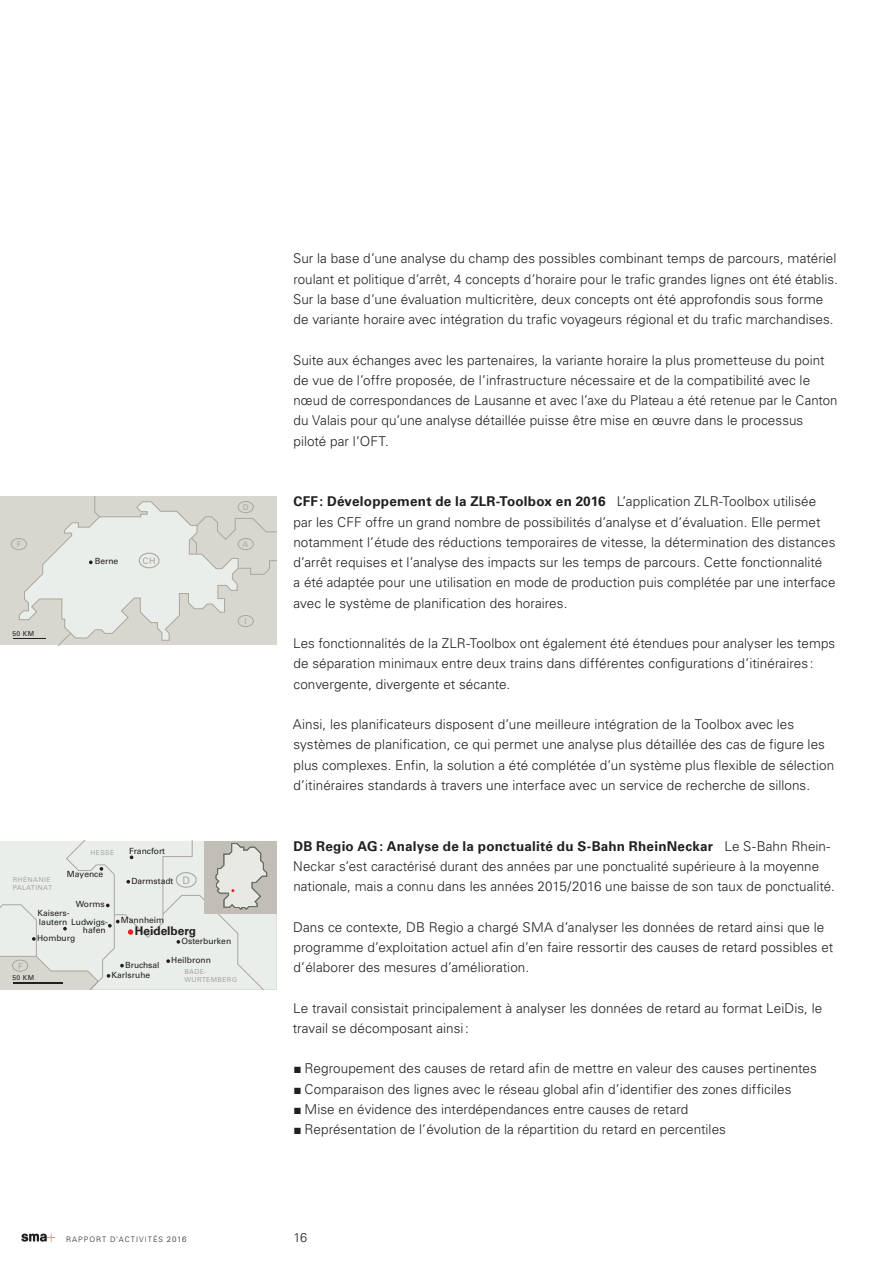
<style>
.page{position:relative;width:893px;height:1263px;background:#fff}
.page>*{position:absolute;margin:0;border:0;box-sizing:border-box;transform-origin:0 0}
.Lauftext_light_9_13{font:300 13.5px/20.2px "Univers";letter-spacing:.005em;color:#231f20}
.Lauftext_mit_Unterti{font:300 13.5px/20.2px "Univers";letter-spacing:.005em;color:#231f20}
.t1{font:300 12.75px "Univers";color:#231f20}
.t2{font:700 11.85px "Univers";color:#231f20}
.t3{font:10.35px "Univers";color:#aba69f}
.t4{font:9px "Univers";color:#aba69f}
.t5{font:8.55px "Univers";color:#231f20}
.t6{font:7.95px "Univers";color:#aba69f}
.t7{font:300 7.5px "Univers";letter-spacing:.135em;color:#231f20}
.t8{font:6.75px/8.1px "Univers";letter-spacing:.05em;color:#aba69f}
.t9{font:6.75px "Univers";letter-spacing:.05em;color:#231f20}
.s1{font-weight:700}
.s2{font-size:7.8px}
</style>
<div class="page">
<svg style="left:21px;top:1233px;width:34px;height:9px"></svg>
<div style="left:0;top:497px;width:276px;height:148px;background:#d7d7d0"></div>
<hr style="left:13px;top:638px;width:32px;height:1px;background:#231f20">
<div style="left:11px;top:538px;width:16px;height:12px;border:1px solid #aba69f;border-radius:50%"></div>
<svg style="left:18px;top:497px;width:258px;height:148px"></svg>
<svg style="left:0;top:841px;width:276px;height:148px;background:#e2e5e1"></svg>
<hr style="left:13px;top:982px;width:50px;height:1px;background:#231f20">
<p class="t6" style="left:243px;top:502px;width:7px">D</p>
<p class="t6" style="left:17px;top:539px;width:6px">F</p>
<p class="t6" style="left:243px;top:539px;width:7px">A</p>
<p class="t9" style="left:12px;top:629px;width:23px">50 KM</p>
<p class="t5" style="left:95px;top:556px;width:25px">Berne</p>
<p class="t4" style="left:143px;top:555px;width:15px">CH</p>
<p class="t6" style="left:245px;top:616px;width:4px">I</p>
<p class="t8" style="left:91px;top:848px;width:25px">HESSE</p>
<p class="t5" style="left:129px;top:845px;width:37px">Francfort</p>
<p class="t5" style="left:67px;top:869px;width:38px">Mayence</p>
<p class="t5" style="left:76px;top:899px;width:30px">Worms</p>
<p class="t5" style="left:37px;top:908px;width:34px">Kaisers-</p>
<p class="t5" style="left:39px;top:917px;width:71px">lautern Ludwigs-</p>
<p class="t5" style="left:83px;top:925px;width:24px">hafen</p>
<p class="t5" style="left:37px;top:933px;width:40px">Homburg</p>
<p class="t8" style="left:13px;top:876px;width:41px">RHÉNANIE<br>PALATINAT</p>
<p class="t5" style="left:131px;top:875px;width:44px">Darmstadt</p>
<p class="t3" style="left:183px;top:874px;width:9px">D</p>
<p class="t5" style="left:121px;top:915px;width:45px">Mannheim</p>
<p class="t2" style="left:135px;top:923px;width:63px">Heidelberg</p>
<p class="t5" style="left:181px;top:935px;width:51px">Osterburken</p>
<p class="t6" style="left:18px;top:961px;width:6px">F</p>
<p class="t9" style="left:12px;top:973px;width:23px">50 KM</p>
<p class="t5" style="left:125px;top:959px;width:36px">Bruchsal</p>
<p class="t5" style="left:112px;top:970px;width:40px">Karlsruhe</p>
<p class="t5" style="left:171px;top:955px;width:41px">Heilbronn</p>
<p class="t8" style="left:184px;top:967px;width:54px">BADE-<br>WURTEMBERG</p>
<p class="Lauftext_light_9_13" style="left:293px;top:248px;width:546px">Sur la base d’une analyse du champ des possibles combinant temps de parcours, matériel roulant et politique d’arrêt, 4 concepts d’horaire pour le trafic grandes lignes ont été établis.<br>Sur la base d’une évaluation multicritère, deux concepts ont été approfondis sous forme de variante horaire avec intégration du trafic voyageurs régional et du trafic marchandises.</p>
<p class="Lauftext_light_9_13" style="left:293px;top:350px;width:546px">Suite aux échanges avec les partenaires, la variante horaire la plus prometteuse du point de vue de l’offre proposée, de l’infrastructure nécessaire et de la compatibilité avec le nœud de correspondances de Lausanne et avec l’axe du Plateau a été retenue par le Canton du Valais pour qu’une analyse détaillée puisse être mise en œuvre dans le processus piloté par l’OFT.</p>
<p class="Lauftext_mit_Unterti" style="left:293px;top:491px;width:544px"><span class="s1">CFF: Développement de la ZLR-Toolbox en 2016</span> L’application ZLR-Toolbox utilisée par les CFF offre un grand nombre de possibilités d’analyse et d’évaluation. Elle permet notamment l’étude des réductions temporaires de vitesse, la détermination des distances d’arrêt requises et l’analyse des impacts sur les temps de parcours. Cette fonctionnalité<br>a été adaptée pour une utilisation en mode de production puis complétée par une interface avec le système de planification des horaires.</p>
<p class="Lauftext_light_9_13" style="left:293px;top:633px;width:543px">Les fonctionnalités de la ZLR-Toolbox ont également été étendues pour analyser les temps de séparation minimaux entre deux trains dans différentes configurations d’itinéraires : convergente, divergente et sécante.</p>
<p class="Lauftext_light_9_13" style="left:293px;top:714px;width:543px">Ainsi, les planificateurs disposent d’une meilleure intégration de la Toolbox avec les systèmes de planification, ce qui permet une analyse plus détaillée des cas de figure les plus complexes. Enfin, la solution a été complétée d’un système plus flexible de sélection d’itinéraires standards à travers une interface avec un service de recherche de sillons.</p>
<p class="Lauftext_mit_Unterti" style="left:293px;top:836px;width:543px"><span class="s1">DB Regio AG: Analyse de la ponctualité du S-Bahn RheinNeckar</span> Le S-Bahn Rhein-<br>Neckar s’est caractérisé durant des années par une ponctualité supérieure à la moyenne nationale, mais a connu dans les années 2015/2016 une baisse de son taux de ponctualité.</p>
<p class="Lauftext_light_9_13" style="left:293px;top:917px;width:541px">Dans ce contexte, DB Regio a chargé SMA d’analyser les données de retard ainsi que le programme d’exploitation actuel afin d’en faire ressortir des causes de retard possibles et d’élaborer des mesures d’amélioration.</p>
<p class="Lauftext_light_9_13" style="left:293px;top:998px;width:531px">Le travail consistait principalement à analyser les données de retard au format LeiDis, le travail se décomposant ainsi:</p>
<p class="Lauftext_mit_Unterti" style="left:294px;top:1058px;width:524px">■ Regroupement des causes de retard afin de mettre en valeur des causes pertinentes</p>
<p class="Lauftext_mit_Unterti" style="left:294px;top:1079px;width:499px">■ Comparaison des lignes avec le réseau global afin d’identifier des zones difficiles</p>
<p class="Lauftext_mit_Unterti" style="left:294px;top:1099px;width:396px">■ Mise en évidence des interdépendances entre causes de retard</p>
<p class="Lauftext_mit_Unterti" style="left:294px;top:1119px;width:433px">■ Représentation de l’évolution de la répartition du retard en percentiles</p>
<p class="t7" style="left:66px;top:1234px;width:122px">RAPPORT D’ACTIVITÉS <span class="s2">2016</span></p>
<p class="t1" style="left:293px;top:1229px;width:15px">16</p>
</div>
